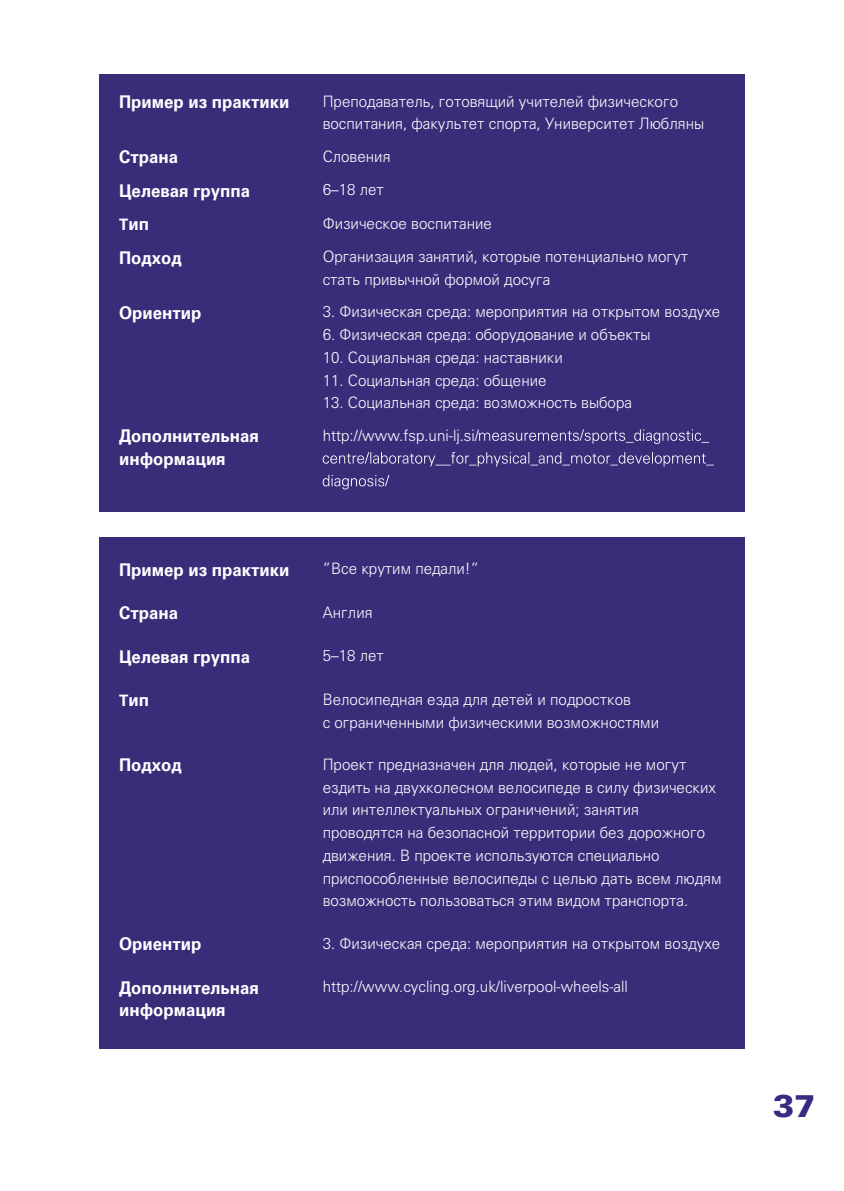
<style>
.page{position:relative;width:844px;height:1191px;background:#fff}
.page>*{position:absolute;margin:0;border:0;box-sizing:border-box;transform-origin:0 0}
.t1{font:900 31.5px "Univers C";color:#392b81}
.t2{font:700 17.5px/22.8px "Univers C";color:#fff;scale:.96 1}
.t3{font:300 15.75px/22.8px "Univers C";color:#fff;scale:.96 1}
.s1{font-size:15.75px}
</style>
<div class="page">
<div style="left:99px;top:74px;width:645px;height:438px;background:#392d7a"></div>
<svg style="left:479px;top:429px;width:230px;height:15px"></svg>
<svg style="left:322px;top:452px;width:391px;height:14px"></svg>
<svg style="left:322px;top:475px;width:67px;height:14px"></svg>
<div style="left:99px;top:537px;width:645px;height:512px;background:#392d7a"></div>
<p class="t2" style="left:119px;top:90px;width:179px">Пример из практики</p>
<p class="t3" style="left:322px;top:90px;width:399px">Преподаватель, готовящий учителей физического воспитания, факультет спорта, Университет Любляны</p>
<p class="t2" style="left:119px;top:145px;width:63px">Страна</p>
<p class="t3" style="left:322px;top:145px;width:72px">Словения</p>
<p class="t2" style="left:119px;top:179px;width:138px">Целевая группа</p>
<p class="t3" style="left:322px;top:178px;width:65px">6–18 лет</p>
<p class="t2" style="left:119px;top:212px;width:33px"><span class="s1">Т</span>ип</p>
<p class="t3" style="left:322px;top:212px;width:178px">Физическое воспитание</p>
<p class="t2" style="left:119px;top:246px;width:67px">Подход</p>
<p class="t3" style="left:322px;top:245px;width:382px">Организация занятий, которые потенциально могут стать привычной формой досуга</p>
<p class="t2" style="left:119px;top:301px;width:87px">Ориентир</p>
<p class="t3" style="left:322px;top:300px;width:415px">3. Физическая среда: мероприятия на открытом воздухе</p>
<p class="t3" style="left:322px;top:323px;width:343px">6. Физическая среда: оборудование и объекты</p>
<p class="t3" style="left:322px;top:346px;width:252px">10. Социальная среда: наставники</p>
<p class="t3" style="left:322px;top:369px;width:235px">11. Социальная среда: общение</p>
<p class="t3" style="left:322px;top:391px;width:323px">13. Социальная среда: возможность выбора</p>
<p class="t2" style="left:119px;top:424px;width:147px">Дополнительная информация</p>
<p class="t3" style="left:322px;top:424px;width:164px">http://www.fsp.uni-lj.si/</p>
<p class="t2" style="left:119px;top:558px;width:179px">Пример из практики</p>
<p class="t3" style="left:322px;top:557px;width:164px">”Все крутим педали!”</p>
<p class="t2" style="left:119px;top:601px;width:63px">Страна</p>
<p class="t3" style="left:322px;top:601px;width:53px">Англия</p>
<p class="t2" style="left:119px;top:645px;width:138px">Целевая группа</p>
<p class="t3" style="left:322px;top:644px;width:65px">5–18 лет</p>
<p class="t2" style="left:119px;top:688px;width:33px"><span class="s1">Т</span>ип</p>
<p class="t3" style="left:322px;top:688px;width:352px">Велосипедная езда для детей и подростков<br>с ограниченными физическими возможностями</p>
<p class="t2" style="left:119px;top:753px;width:67px">Подход</p>
<p class="t3" style="left:322px;top:753px;width:417px">Проект предназначен для людей, которые не могут ездить на двухколесном велосипеде в силу физических или интеллектуальных ограничений; занятия проводятся на безопасной территории без дорожного движения. В проекте используются специально приспособленные велосипеды с целью дать всем людям возможность пользоваться этим видом транспорта.</p>
<p class="t2" style="left:119px;top:932px;width:87px">Ориентир</p>
<p class="t3" style="left:322px;top:931px;width:415px">3. Физическая среда: мероприятия на открытом воздухе</p>
<p class="t2" style="left:119px;top:975px;width:147px">Дополнительная информация</p>
<p class="t3" style="left:322px;top:975px;width:319px">http://www.cycling.org.uk/liverpool-wheels-all</p>
<h1 class="t1" style="left:773px;top:1086px;width:44px">37</h1>
</div>
